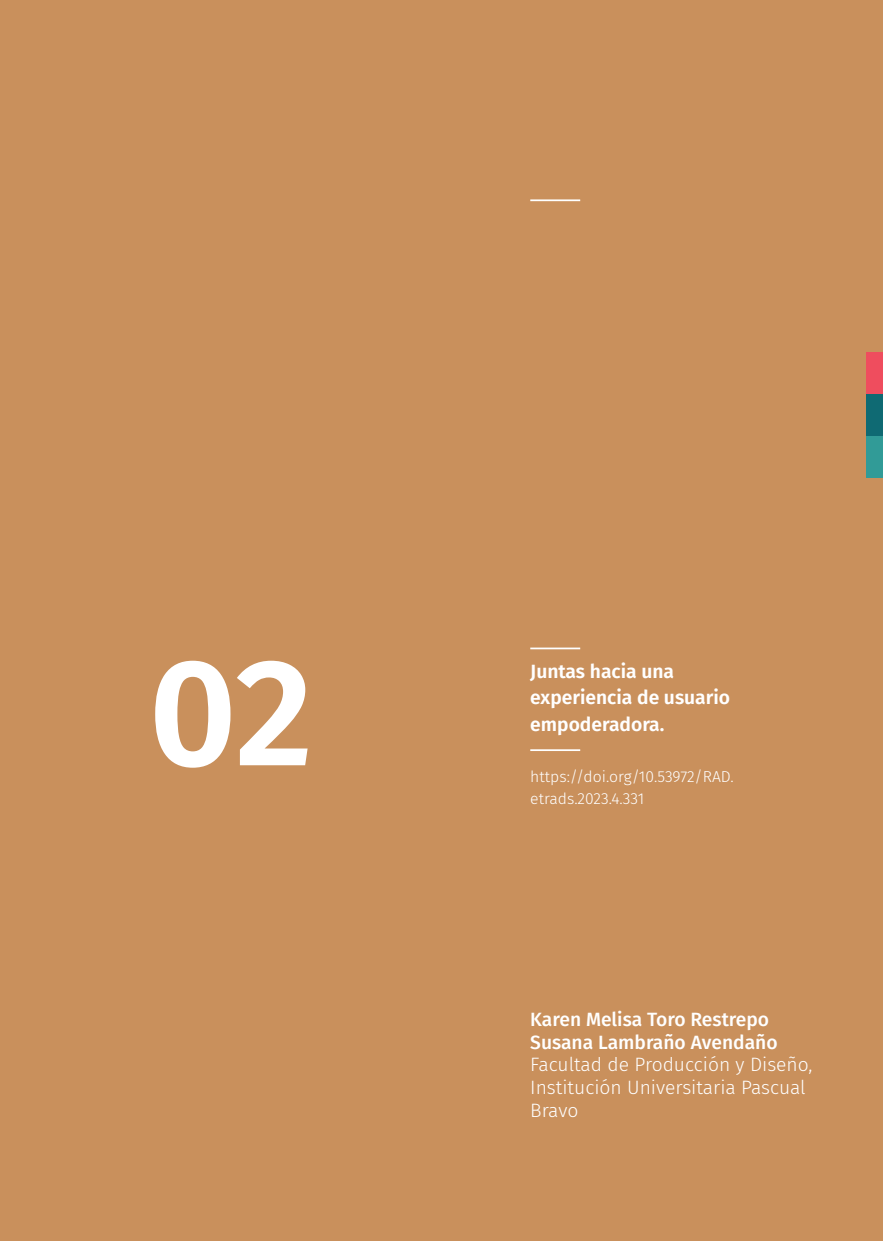
<style>
.page{position:relative;width:883px;height:1241px;background:#fff}
.page>*{position:absolute;margin:0;border:0;box-sizing:border-box;transform-origin:0 0}
.t1{font:600 152.08px "Fira Sans";color:#fff}
.t2{font:300 19.25px/22.8px "Fira Sans";color:#fff}
.t3{font:600 19.25px/26.2px "Fira Sans";color:#fff}
.t4{font:500 19.25px "Fira Sans";color:#fff}
.t5{font:300 15.75px/22.8px "Fira Sans";color:#fff}
</style>
<div class="page">
<div style="left:0;top:0;width:883px;height:1240px;background:#c9905c"></div>
<hr style="left:530px;top:647px;width:50px;height:2px;background:#fff">
<hr style="left:530px;top:749px;width:50px;height:2px;background:#fff">
<hr style="left:530px;top:199px;width:50px;height:2px;background:#fff">
<div style="left:867px;top:352px;width:16px;height:42px;background:#ef4d5e"></div>
<div style="left:867px;top:394px;width:16px;height:42px;background:#0f6a73"></div>
<div style="left:867px;top:436px;width:16px;height:42px;background:#319b97"></div>
<p class="t1" style="left:149px;top:587px;width:166px">02</p>
<p class="t3" style="left:530px;top:657px;width:201px">Juntas hacia una experiencia de usuario</p>
<p class="t3" style="left:530px;top:709px;width:136px">empoderadora.</p>
<p class="t5" style="left:530px;top:764px;width:205px">https://doi.org/10.53972/RAD. etrads.2023.4.331</p>
<p class="t4" style="left:530px;top:1003px;width:240px">Karen Melisa Toro Restrepo</p>
<p class="t4" style="left:530px;top:1026px;width:249px">Susana Lambraño Avendaño</p>
<p class="t2" style="left:530px;top:1052px;width:284px">Facultad de Producción y Diseño,<br>Institución Universitaria Pascual<br>Bravo</p>
</div>
